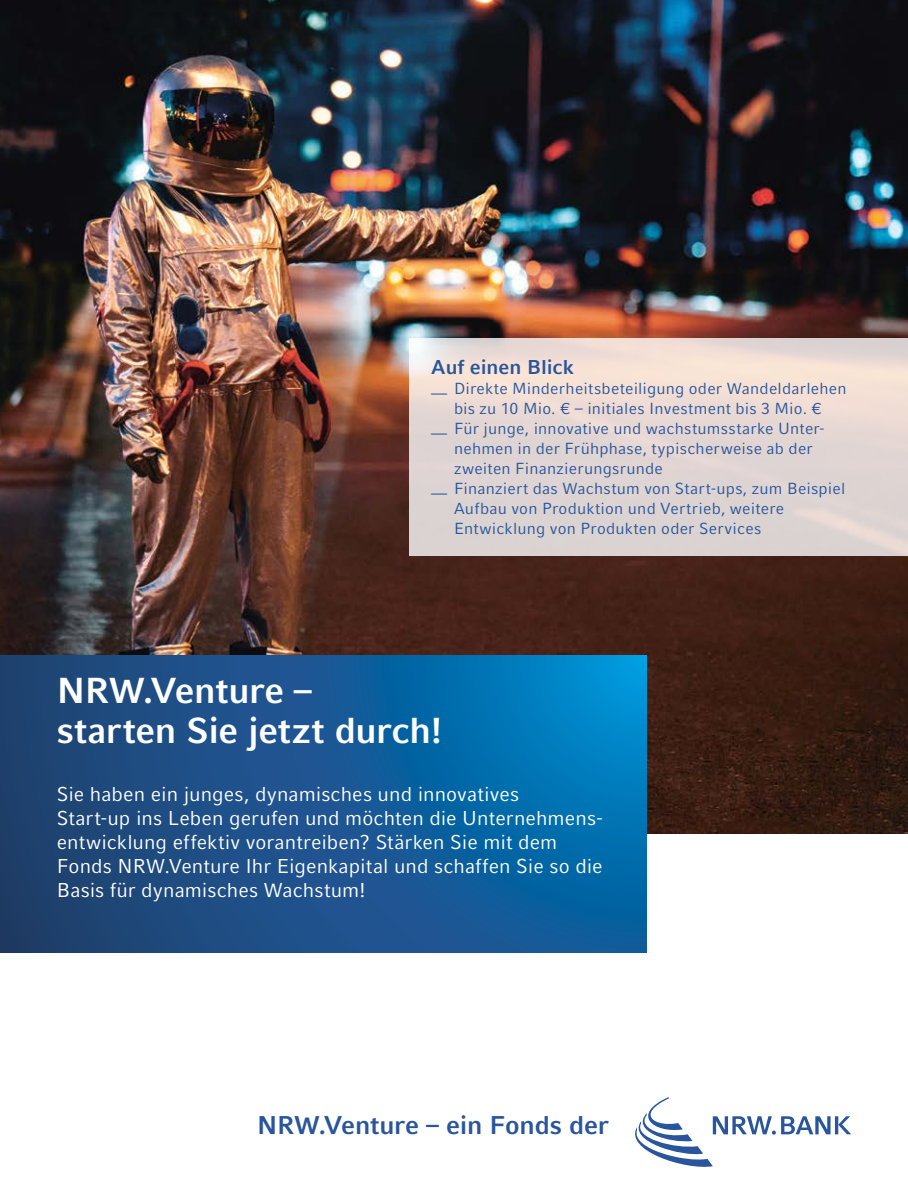
<style>
.page{position:relative;width:908px;height:1191px;background:#fff}
.page>*{position:absolute;margin:0;border:0;box-sizing:border-box;transform-origin:0 0}
.Titelformate_H1_Headline_Titel{font:700 36px/40px "Compatil Fact LT Pro";letter-spacing:-.01em;color:#fff}
.Grundtexte_H1_Logozusatz{font:700 25.6px "Compatil Fact LT Pro";letter-spacing:-.005em;color:#29559c}
.Titelformate_P_Vorspann_Titel{font:20px/24px "Compatil Fact LT Pro";letter-spacing:.005em;color:#fff}
.Grundtexte_H2_Headline_Infokasten{font:700 20px "Compatil Fact LT Pro";color:#29559c}
.t1{font:16px/20px "Compatil Fact LT Pro";letter-spacing:.015em;color:#29559c}
</style>
<div class="page">
<img style="left:0;top:0;width:907px;height:833px">
<svg style="left:0;top:655px;width:646px;height:297px;background:#145993"></svg>
<svg style="left:408px;top:338px;width:499px;height:218px;background:#e4d7d3"></svg>
<svg style="left:635px;top:1097px;width:215px;height:69px"></svg>
<h2 class="Grundtexte_H2_Headline_Infokasten" style="left:431px;top:355px;width:144px">Auf einen Blick</h2>
<p class="t1" style="left:431px;top:379px;width:417px;text-align:center">— Direkte Minderheitsbeteiligung oder Wandeldarlehen bis zu 10 Mio. € – initiales Investment bis 3 Mio. €</p>
<p class="t1" style="left:454px;top:419px;width:370px;text-indent:-23px">— Für junge, innovative und wachstumsstarke Unter&shy;nehmen in der Frühphase, typischerweise ab der zweiten Finanzierungsrunde</p>
<p class="t1" style="left:454px;top:479px;width:392px;text-indent:-23px">— Finanziert das Wachstum von Start-ups, zum Beispiel<br>Aufbau von Produktion und Vertrieb, weitere<br>Entwicklung von Produkten oder Services</p>
<h1 class="Titelformate_H1_Headline_Titel" style="left:57px;top:670px;width:387px">NRW.Venture –<br>starten Sie jetzt durch!</h1>
<p class="Titelformate_P_Vorspann_Titel" style="left:57px;top:782px;width:547px">Sie haben ein junges, dynamisches und innovatives<br>Start-up ins Leben gerufen und möchten die Unternehmens&shy;entwicklung effektiv vorantreiben? Stärken Sie mit dem Fonds NRW.Venture Ihr Eigenkapital und schaffen Sie so die Basis für dynamisches Wachstum!</p>
<h1 class="Grundtexte_H1_Logozusatz" style="left:257px;top:1110px;width:353px">NRW.Venture – ein Fonds der</h1>
</div>
